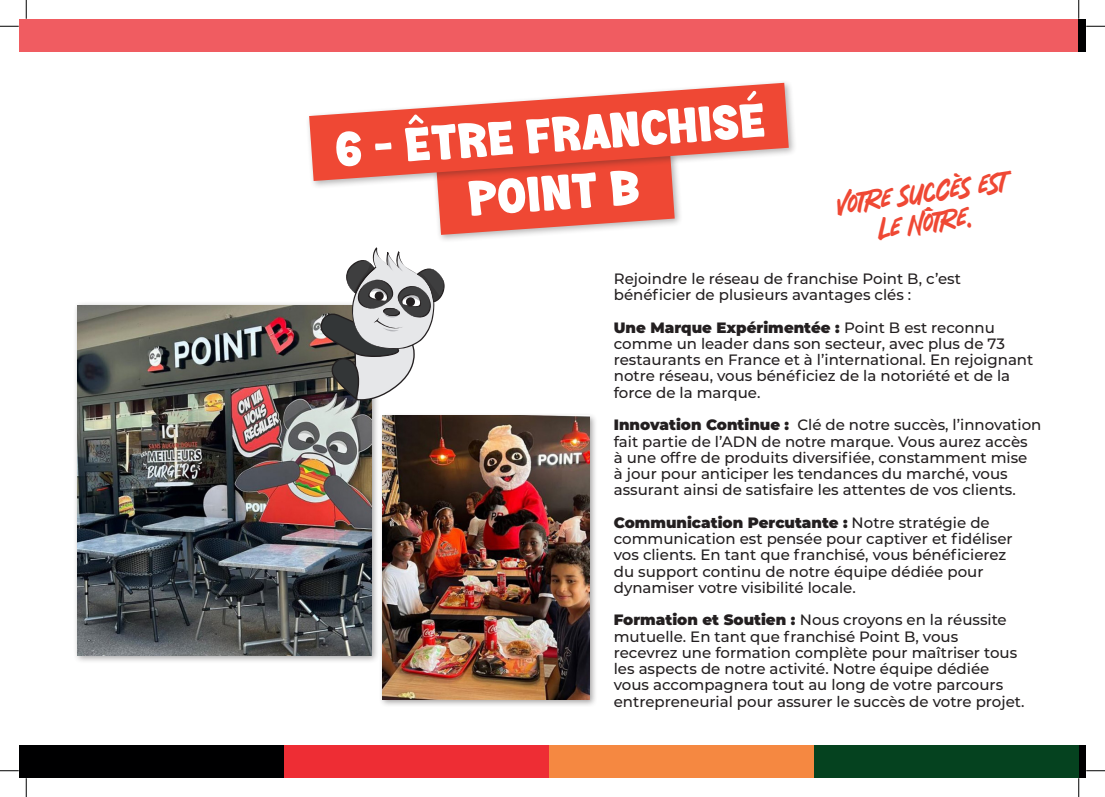
<style>
.page{position:relative;width:1105px;height:797px;background:#fff}
.page>*{position:absolute;margin:0;border:0;box-sizing:border-box;transform-origin:0 0}
.t1{font:48.38px/58.1px "Fresh Juice";color:#fff;text-align:center}
.t2{font:27px/30px "Neodex";color:#ef4834;text-align:center}
.t3{font:500 15px/16.2px "Montserrat";color:#231f20}
.s1{font-weight:900}
</style>
<div class="page">
<div style="left:19px;top:745px;width:265px;height:32px;background:#000001"></div>
<div style="left:284px;top:745px;width:265px;height:32px;background:#ee2d34"></div>
<div style="left:549px;top:745px;width:265px;height:32px;background:#f58841"></div>
<div style="left:814px;top:745px;width:265px;height:32px;background:#05421f"></div>
<div style="left:1079px;top:745px;width:7px;height:32px;background:#000001"></div>
<div style="left:19px;top:19px;width:1067px;height:33px;background:#f05c61"></div>
<div style="left:433px;top:150px;width:250px;height:93px;background:#231f20;opacity:.33"></div>
<svg style="left:436px;top:189px;width:239px;height:46px"></svg>
<div style="left:73px;top:302px;width:307px;height:362px;background:#231f20;opacity:.41"></div>
<img style="left:77px;top:306px;width:294px;height:349px">
<div style="left:379px;top:412px;width:219px;height:295px;background:#231f20;opacity:.41"></div>
<img style="left:383px;top:416px;width:206px;height:283px">
<svg style="left:320px;top:247px;width:125px;height:156px"></svg>
<div style="left:305px;top:79px;width:492px;height:110px;background:#231f20;opacity:.33"></div>
<svg style="left:309px;top:83px;width:480px;height:98px;fill:#ef4834"></svg>
<div style="left:1079px;top:19px;width:7px;height:33px;background:#000001"></div>
<svg style="left:0;top:25px;width:19px;height:2px"></svg>
<svg style="left:1086px;top:25px;width:19px;height:2px"></svg>
<svg style="left:0;top:770px;width:19px;height:1px"></svg>
<svg style="left:1086px;top:770px;width:19px;height:1px"></svg>
<svg style="left:25px;top:0;width:2px;height:19px"></svg>
<svg style="left:25px;top:778px;width:2px;height:19px"></svg>
<svg style="left:1078px;top:0;width:1px;height:19px"></svg>
<svg style="left:1078px;top:778px;width:1px;height:19px"></svg>
<p class="t1" style="left:333px;top:120px;width:433px;rotate:-4deg">6 - ÊTRE FRANCHISÉ<br>POINT B</p>
<p class="t2" style="left:836px;top:192px;width:172px;rotate:-8deg">Votre succes est le notre.</p>
<p class="t3" style="left:614px;top:270px;width:349px">Rejoindre le réseau de franchise Point B, c’est bénéficier de plusieurs avantages clés :</p>
<p class="t3" style="left:614px;top:318px;width:421px"><span class="s1">Une Marque Expérimentée :</span> Point B est reconnu comme un leader dans son secteur, avec plus de 73 restaurants en France et à l’international. En rejoignant notre réseau, vous bénéficiez de la notoriété et de la force de la marque.</p>
<p class="t3" style="left:614px;top:416px;width:429px"><span class="s1">Innovation Continue :</span> Clé de notre succès, l’innovation fait partie de l’ADN de notre marque. Vous aurez accès<br>à une offre de produits diversifiée, constamment mise<br>à jour pour anticiper les tendances du marché, vous assurant ainsi de satisfaire les attentes de vos clients.</p>
<p class="t3" style="left:614px;top:513px;width:400px"><span class="s1">Communication Percutante :</span> Notre stratégie de communication est pensée pour captiver et fidéliser vos clients. En tant que franchisé, vous bénéficierez du support continu de notre équipe dédiée pour dynamiser votre visibilité locale.</p>
<p class="t3" style="left:614px;top:611px;width:412px"><span class="s1">Formation et Soutien :</span> Nous croyons en la réussite mutuelle. En tant que franchisé Point B, vous recevrez une formation complète pour maîtriser tous les aspects de notre activité. Notre équipe dédiée vous accompagnera tout au long de votre parcours entrepreneurial pour assurer le succès de votre projet.</p>
</div>
